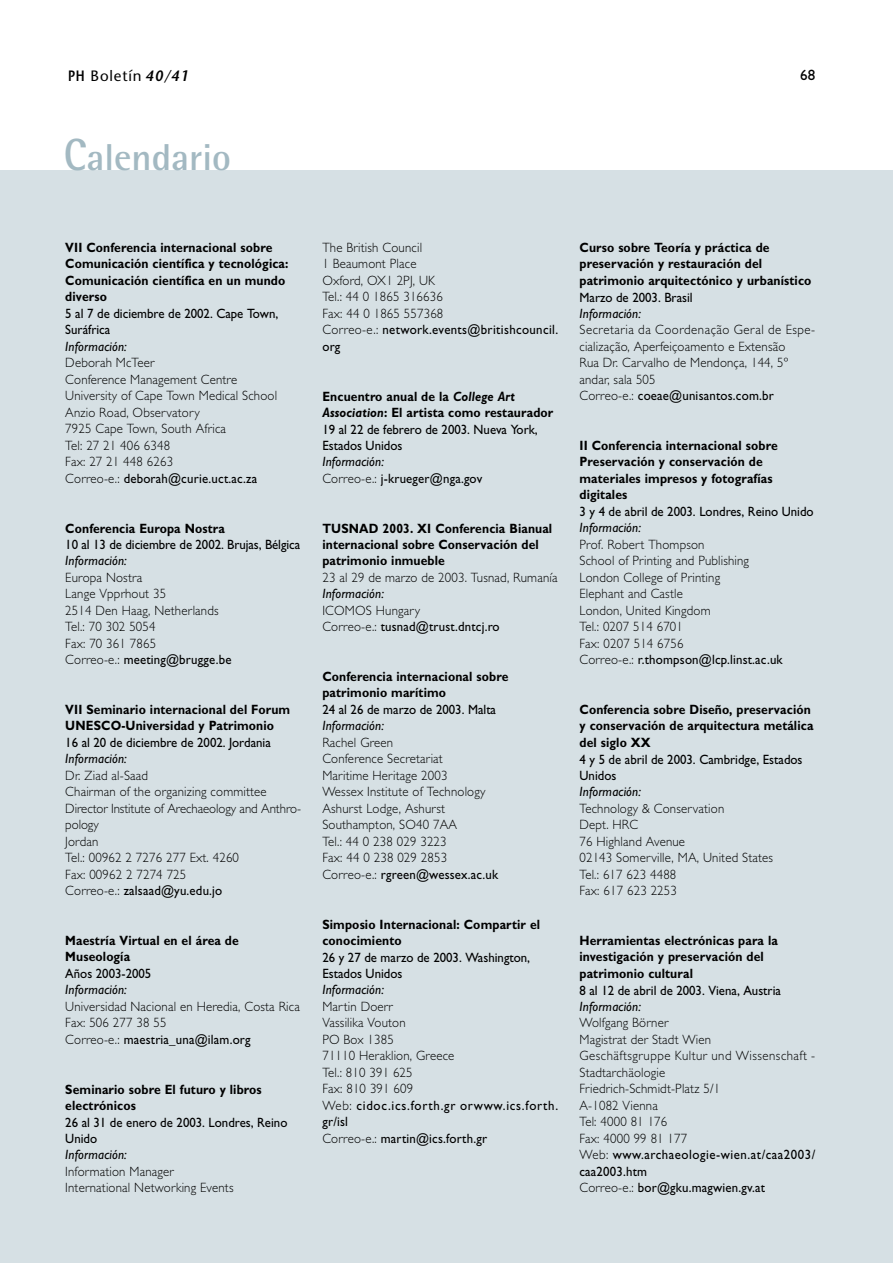
<style>
.page{position:relative;width:893px;height:1263px;background:#fff}
.page>*{position:absolute;margin:0;border:0;box-sizing:border-box;transform-origin:0 0}
.t1{font:700 37.5px "Rotis Semi Sans";color:#a3b9c2}
.t2{font:15px "Stone Sans";letter-spacing:.055em;color:#000}
.t3{font:15px "Gill Sans";color:#000}
.t4{font:300 13.5px/16.5px "Gill Sans";letter-spacing:.015em;color:#000;scale:.95 1}
.t5{font:700 13.5px/16.5px "Gill Sans";letter-spacing:.01em;color:#000;scale:.9 1}
.t6{font:13.5px/16.5px "Gill Sans";color:#000;scale:.95 1}
.t7{font:italic 13.5px "Gill Sans";letter-spacing:.015em;color:#000;scale:.95 1}
.s1{font-weight:600}
.s2{font-weight:600;font-style:italic}
.s3{font-size:45px}
.s4{font-weight:400}
.s5{font-weight:700}
.s6{font-weight:700;font-style:italic}
.s7{font-style:italic}
.s8{font-weight:300}
</style>
<div class="page">
<div style="left:0;top:170px;width:892px;height:1093px;background:#d6e0e4"></div>
<p class="t2" style="left:68px;top:71px;width:122px"><span class="s1">PH</span> Boletín <span class="s2">40/41</span></p>
<p class="t3" style="left:800px;top:69px;width:16px">68</p>
<h1 class="t1" style="left:64px;top:144px;width:169px"><span class="s3">C</span>alendario</h1>
<p class="t5" style="left:65px;top:241px;width:249px">VII Conferencia internacional sobre<br>Comunicación científica y tecnológica:<br>Comunicación científica en un mundo diverso</p>
<p class="t6" style="left:65px;top:307px;width:226px">5 al 7 de diciembre de 2002. Cape Town,<br>Suráfrica</p>
<p class="t7" style="left:65px;top:342px;width:66px">Información:</p>
<p class="t4" style="left:65px;top:356px;width:224px">Deborah McTeer<br>Conference Management Centre<br>University of Cape Town Medical School<br>Anzio Road, Observatory<br>7925 Cape Town, South Africa<br>Tel: 27 21 406 6348<br>Fax: 27 21 448 6263<br>Correo-e.: <span class="s4">deborah@curie.uct.ac.za</span></p>
<p class="t5" style="left:65px;top:521px;width:179px">Conferencia Europa Nostra</p>
<p class="t6" style="left:65px;top:538px;width:249px">10 al 13 de diciembre de 2002. Brujas, Bélgica</p>
<p class="t7" style="left:65px;top:556px;width:66px">Información:</p>
<p class="t4" style="left:65px;top:571px;width:176px">Europa Nostra<br>Lange Vpprhout 35<br>2514 Den Haag, Netherlands<br>Tel.: 70 302 5054<br>Fax: 70 361 7865<br>Correo-e.: <span class="s4">meeting@brugge.be</span></p>
<p class="t5" style="left:65px;top:703px;width:251px">VII Seminario internacional del Forum<br>UNESCO-Universidad y Patrimonio</p>
<p class="t6" style="left:65px;top:736px;width:218px">16 al 20 de diciembre de 2002. Jordania</p>
<p class="t7" style="left:65px;top:754px;width:66px">Información:</p>
<p class="t4" style="left:65px;top:769px;width:250px">Dr. Ziad al-Saad<br>Chairman of the organizing committee<br>Director Institute of Arechaeology and Anthro&shy;pology<br>Jordan<br>Tel.: 00962 2 7276 277 Ext. 4260<br>Fax: 00962 2 7274 725<br>Correo-e.: <span class="s4">zalsaad@yu.edu.jo</span></p>
<p class="t5" style="left:65px;top:934px;width:194px">Maestría Virtual en el área de<br>Museología</p>
<p class="t6" style="left:65px;top:967px;width:92px">Años 2003-2005</p>
<p class="t7" style="left:65px;top:985px;width:66px">Información:</p>
<p class="t4" style="left:65px;top:1000px;width:248px">Universidad Nacional en Heredia, Costa Rica<br>Fax: 506 277 38 55<br>Correo-e.: <span class="s4">maestria_una@ilam.org</span></p>
<p class="t5" style="left:65px;top:1082px;width:220px">Seminario sobre El futuro y libros electrónicos</p>
<p class="t6" style="left:65px;top:1115px;width:235px">26 al 31 de enero de 2003. Londres, Reino<br>Unido</p>
<p class="t7" style="left:65px;top:1150px;width:66px">Información:</p>
<p class="t4" style="left:65px;top:1165px;width:178px">Information Manager<br>International Networking Events</p>
<p class="t4" style="left:322px;top:241px;width:250px">The British Council<br>1 Beaumont Place<br>Oxford, OX1 2PJ, UK<br>Tel.: 44 0 1865 316636<br>Fax: 44 0 1865 557368<br>Correo-e.: <span class="s4">network.events@britishcouncil. org</span></p>
<p class="t6" style="left:322px;top:389px;width:244px"><span class="s5">Encuentro anual de la</span> <span class="s6">College Art<br>Association</span><span class="s5">: El artista como restaurador<br></span>19 al 22 de febrero de 2003. Nueva York,<br>Estados Unidos</p>
<p class="t6" style="left:322px;top:455px;width:170px"><span class="s7">Información:<br></span><span class="s8">Correo-e.:</span> j-krueger@nga.gov</p>
<p class="t5" style="left:322px;top:521px;width:257px">TUSNAD 2003. XI Conferencia Bianual internacional sobre Conservación del patrimonio inmueble</p>
<p class="t4" style="left:322px;top:571px;width:249px">23 al 29 de marzo de 2003. Tusnad, Rumanía</p>
<p class="t7" style="left:322px;top:589px;width:66px">Información:</p>
<p class="t4" style="left:322px;top:604px;width:188px">ICOMOS Hungary<br>Correo-e.: <span class="s4">tusnad@trust.dntcj.ro</span></p>
<p class="t5" style="left:322px;top:670px;width:208px">Conferencia internacional sobre patrimonio marítimo</p>
<p class="t6" style="left:322px;top:703px;width:184px">24 al 26 de marzo de 2003. Malta</p>
<p class="t7" style="left:322px;top:721px;width:66px">Información:</p>
<p class="t4" style="left:322px;top:736px;width:187px">Rachel Green<br>Conference Secretariat<br>Maritime Heritage 2003<br>Wessex Institute of Technology<br>Ashurst Lodge, Ashurst<br>Southampton, SO40 7AA<br>Tel.: 44 0 238 029 3223<br>Fax: 44 0 238 029 2853<br>Correo-e.: <span class="s4">rgreen@wessex.ac.uk</span></p>
<p class="t5" style="left:322px;top:917px;width:243px">Simposio Internacional: Compartir el conocimiento</p>
<p class="t6" style="left:322px;top:950px;width:220px">26 y 27 de marzo de 2003. Washington,<br>Estados Unidos</p>
<p class="t7" style="left:322px;top:985px;width:66px">Información:</p>
<p class="t4" style="left:322px;top:1000px;width:250px">Martin Doerr<br>Vassilika Vouton<br>PO Box 1385<br>71110 Heraklion, Greece<br>Tel.: 810 391 625<br>Fax: 810 391 609<br>Web: <span class="s4">cidoc.ics.forth.gr orwww.ics.forth. gr/isl<br></span>Correo-e.: <span class="s4">martin@ics.forth.gr</span></p>
<p class="t5" style="left:579px;top:241px;width:259px">Curso sobre Teoría y práctica de preservación y restauración del patrimonio arquitectónico y urbanístico</p>
<p class="t6" style="left:579px;top:290px;width:121px">Marzo de 2003. Brasil</p>
<p class="t7" style="left:579px;top:309px;width:66px">Información:</p>
<p class="t4" style="left:579px;top:323px;width:250px">Secretaria da Coordenação Geral de Espe&shy;cialização, Aperfeiçoamento e Extensão<br>Rua Dr. Carvalho de Mendonça, 144, 5º andar, sala 505<br>Correo-e.: <span class="s4">coeae@unisantos.com.br</span></p>
<p class="t5" style="left:579px;top:439px;width:222px">II Conferencia internacional sobre<br>Preservación y conservación de materiales impresos y fotografías digitales</p>
<p class="t6" style="left:579px;top:505px;width:248px">3 y 4 de abril de 2003. Londres, Reino Unido</p>
<p class="t7" style="left:579px;top:523px;width:66px">Información:</p>
<p class="t4" style="left:579px;top:538px;width:215px">Prof. Robert Thompson<br>School of Printing and Publishing<br>London College of Printing<br>Elephant and Castle<br>London, United Kingdom<br>Tel.: 0207 514 6701<br>Fax: 0207 514 6756<br>Correo-e.: <span class="s4">r.thompson@lcp.linst.ac.uk</span></p>
<p class="t5" style="left:579px;top:703px;width:261px">Conferencia sobre Diseño, preservación y conservación de arquitectura metálica del siglo XX</p>
<p class="t6" style="left:579px;top:752px;width:236px">4 y 5 de abril de 2003. Cambridge, Estados<br>Unidos</p>
<p class="t7" style="left:579px;top:787px;width:66px">Información:</p>
<p class="t4" style="left:579px;top:802px;width:205px">Technology &amp; Conservation<br>Dept. HRC<br>76 Highland Avenue<br>02143 Somerville, MA, United States<br>Tel.: 617 623 4488<br>Fax: 617 623 2253</p>
<p class="t5" style="left:579px;top:934px;width:222px">Herramientas electrónicas para la investigación y preservación del patrimonio cultural</p>
<p class="t6" style="left:579px;top:983px;width:213px">8 al 12 de abril de 2003. Viena, Austria</p>
<p class="t7" style="left:579px;top:1002px;width:66px">Información:</p>
<p class="t4" style="left:579px;top:1016px;width:250px">Wolfgang Börner<br>Magistrat der Stadt Wien<br>Geschäftsgruppe Kultur und Wissenschaft -<br>Stadtarchäologie<br>Friedrich-Schmidt-Platz 5/1<br>A-1082 Vienna<br>Tel: 4000 81 176<br>Fax: 4000 99 81 177<br>Web: <span class="s4">www.archaeologie-wien.at/caa2003/ caa2003.htm<br></span>Correo-e.: <span class="s4">bor@gku.magwien.gv.at</span></p>
</div>
